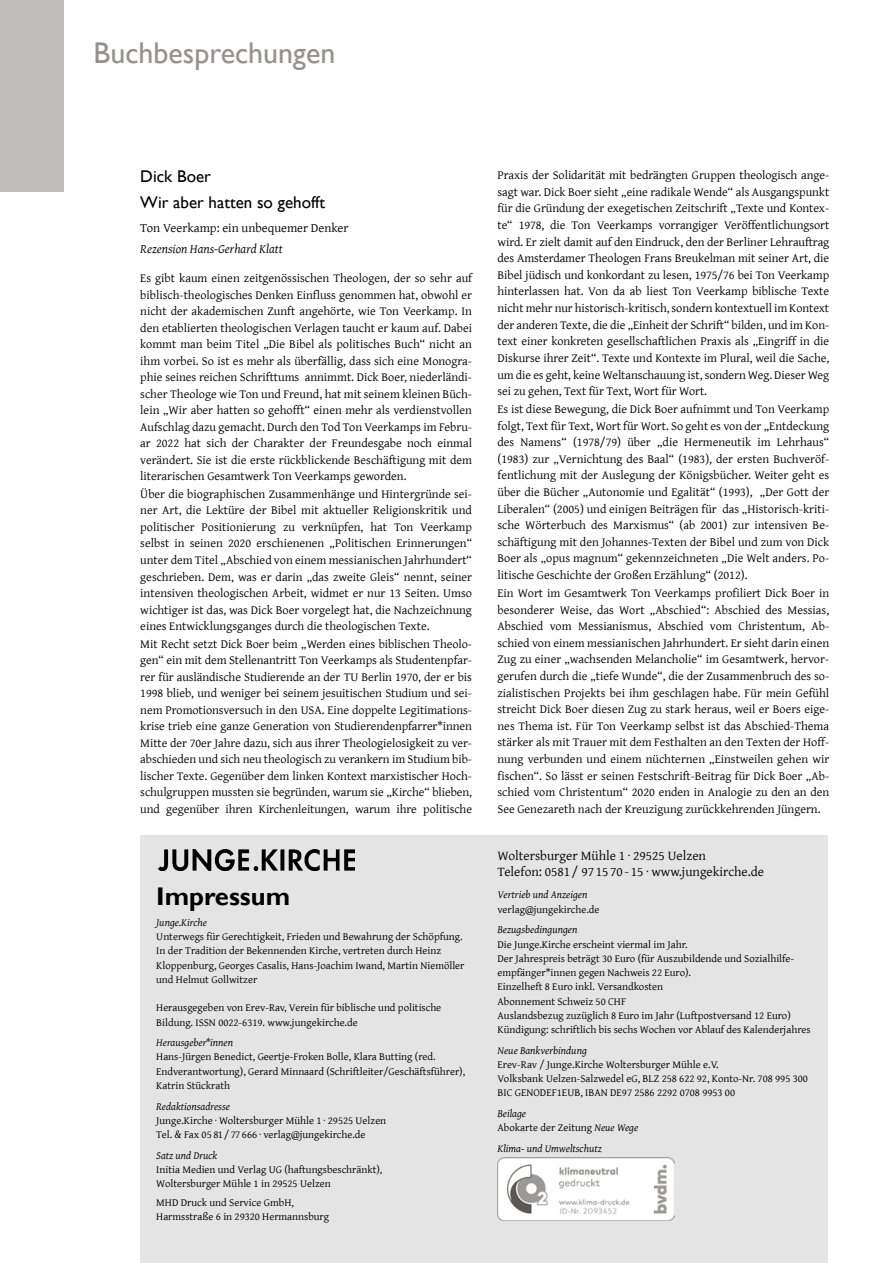
<style>
.page{position:relative;width:893px;height:1263px;background:#fff}
.page>*{position:absolute;margin:0;border:0;box-sizing:border-box;transform-origin:0 0}
.t1{font:30px "Gill Sans";color:#949290}
.t2{font:700 25.5px "Gill Sans";color:#000}
.t3{font:16.95px/26.4px "Gill Sans";color:#000}
.t4{font:13.5px/16.2px "Gentium";color:#000}
.t5{font:12.75px "Gentium";color:#000}
.t6{font:italic 12.75px "Gentium";color:#000}
.t7{font:12.3px/16.6px "Gentium";color:#000;text-align:justify}
.t8{font:10.8px/14.2px "Gentium";color:#000}
.t9{font:italic 10.8px "Gentium";color:#000}
.s1{font-style:italic}
</style>
<div class="page">
<div style="left:0;top:0;width:64px;height:191px;background:#bebdbc"></div>
<div style="left:140px;top:835px;width:688px;height:428px;background:#e4e4e4"></div>
<img style="left:158px;top:850px;width:197px;height:20px">
<img style="left:497px;top:1157px;width:177px;height:63px">
<h1 class="t1" style="left:94px;top:35px;width:243px">Buchbesprechungen</h1>
<h3 class="t3" style="left:140px;top:163px;width:186px">Dick Boer<br>Wir aber hatten so gehofft</h3>
<p class="t5" style="left:140px;top:218px;width:210px">Ton Veerkamp: ein unbequemer Denker</p>
<p class="t6" style="left:140px;top:240px;width:144px">Rezension Hans-Gerhard Klatt</p>
<p class="t7" style="left:140px;top:269px;width:333px">Es gibt kaum einen zeitgenössischen Theologen, der so sehr auf biblisch-theologisches Denken Einfluss genommen hat, obwohl er nicht der akademischen Zunft angehörte, wie Ton Veerkamp. In den etablierten theologischen Verlagen taucht er kaum auf. Dabei kommt man beim Titel „Die Bibel als politisches Buch“ nicht an ihm vorbei. So ist es mehr als überfällig, dass sich eine Monogra&shy;phie seines reichen Schrifttums annimmt. Dick Boer, niederländi&shy;scher Theologe wie Ton und Freund, hat mit seinem kleinen Büch&shy;lein „Wir aber hatten so gehofft“ einen mehr als verdienstvollen Aufschlag dazu gemacht. Durch den Tod Ton Veerkamps im Febru&shy;ar 2022 hat sich der Charakter der Freundesgabe noch einmal verändert. Sie ist die erste rückblickende Beschäftigung mit dem literarischen Gesamtwerk Ton Veerkamps geworden.</p>
<p class="t7" style="left:140px;top:485px;width:333px">Über die biographischen Zusammenhänge und Hintergründe sei&shy;ner Art, die Lektüre der Bibel mit aktueller Religionskritik und politischer Positionierung zu verknüpfen, hat Ton Veerkamp selbst in seinen 2020 erschienenen „Politischen Erinnerungen“ unter dem Titel „Abschied von einem messianischen Jahrhundert“ geschrieben. Dem, was er darin „das zweite Gleis“ nennt, seiner intensiven theologischen Arbeit, widmet er nur 13 Seiten. Umso wichtiger ist das, was Dick Boer vorgelegt hat, die Nachzeichnung eines Entwicklungsganges durch die theologischen Texte.</p>
<p class="t7" style="left:140px;top:635px;width:333px">Mit Recht setzt Dick Boer beim „Werden eines biblischen Theolo&shy;gen“ ein mit dem Stellenantritt Ton Veerkamps als Studentenpfar&shy;rer für ausländische Studierende an der TU Berlin 1970, der er bis 1998 blieb, und weniger bei seinem jesuitischen Studium und sei&shy;nem Promotionsversuch in den USA. Eine doppelte Legitimations&shy;krise trieb eine ganze Generation von Studierendenpfarrer*innen Mitte der 70er Jahre dazu, sich aus ihrer Theologielosigkeit zu ver&shy;abschieden und sich neu theologisch zu verankern im Studium bib&shy;lischer Texte. Gegenüber dem linken Kontext marxistischer Hoch&shy;schulgruppen mussten sie begründen, warum sie „Kirche“ blieben, und gegenüber ihren Kirchenleitungen, warum ihre politische</p>
<h2 class="t2" style="left:156px;top:881px;width:135px">Impressum</h2>
<p class="t9" style="left:156px;top:915px;width:52px">Junge.Kirche</p>
<p class="t8" style="left:156px;top:929px;width:310px">Unterwegs für Gerechtigkeit, Frieden und Bewahrung der Schöpfung.<br>In der Tradition der Bekennenden Kirche, vertreten durch Heinz Kloppenburg, Georges Casalis, Hans-Joachim Iwand, Martin Niemöller und Helmut Gollwitzer</p>
<p class="t8" style="left:156px;top:1000px;width:287px">Herausgegeben von Erev-Rav, Verein für biblische und politische<br>Bildung. ISSN 0022-6319. www.jungekirche.de</p>
<p class="t9" style="left:156px;top:1035px;width:78px">Herausgeber*innen</p>
<p class="t8" style="left:156px;top:1049px;width:310px">Hans-Jürgen Benedict, Geertje-Froken Bolle, Klara Butting (red.<br>Endverantwortung), Gerard Minnaard (Schriftleiter/Geschäftsführer),<br>Katrin Stückrath</p>
<p class="t9" style="left:156px;top:1098px;width:75px">Redaktionsadresse</p>
<p class="t8" style="left:156px;top:1113px;width:231px">Junge.Kirche · Woltersburger Mühle 1 · 29525 Uelzen<br>Tel. &amp; Fax 05 81/ 77 666 · verlag@jungekirche.de</p>
<p class="t9" style="left:156px;top:1147px;width:63px">Satz und Druck</p>
<p class="t8" style="left:156px;top:1162px;width:228px">Initia Medien und Verlag UG (haftungsbeschränkt),<br>Woltersburger Mühle 1 in 29525 Uelzen</p>
<p class="t8" style="left:156px;top:1194px;width:174px">MHD Druck und Service GmbH,<br>Harmsstraße 6 in 29320 Hermannsburg</p>
<p class="t7" style="left:497px;top:166px;width:333px">Praxis der Solidarität mit bedrängten Gruppen theologisch ange&shy;sagt war. Dick Boer sieht „eine radikale Wende“ als Ausgangspunkt für die Gründung der exegetischen Zeitschrift „Texte und Kontex&shy;te“ 1978, die Ton Veerkamps vorrangiger Veröffentlichungsort wird. Er zielt damit auf den Eindruck, den der Berliner Lehrauftrag des Amsterdamer Theologen Frans Breukelman mit seiner Art, die Bibel jüdisch und konkordant zu lesen, 1975/76 bei Ton Veerkamp hinterlassen hat. Von da ab liest Ton Veerkamp biblische Texte nicht mehr nur historisch-kritisch, sondern kontextuell im Kontext der anderen Texte, die die „Einheit der Schrift“ bilden, und im Kon&shy;text einer konkreten gesellschaftlichen Praxis als „Eingriff in die Diskurse ihrer Zeit“. Texte und Kontexte im Plural, weil die Sache, um die es geht, keine Weltanschauung ist, sondern Weg. Dieser Weg sei zu gehen, Text für Text, Wort für Wort.</p>
<p class="t7" style="left:497px;top:400px;width:333px">Es ist diese Bewegung, die Dick Boer aufnimmt und Ton Veerkamp folgt, Text für Text, Wort für Wort. So geht es von der „Entdeckung des Namens“ (1978/79) über „die Hermeneutik im Lehrhaus“ (1983) zur „Vernichtung des Baal“ (1983), der ersten Buchveröf&shy;fentlichung mit der Auslegung der Königsbücher. Weiter geht es über die Bücher „Autonomie und Egalität“ (1993), „Der Gott der Liberalen“ (2005) und einigen Beiträgen für das „Historisch-kriti&shy;sche Wörterbuch des Marxismus“ (ab 2001) zur intensiven Be&shy;schäftigung mit den Johannes-Texten der Bibel und zum von Dick Boer als „opus magnum“ gekennzeichneten „Die Welt anders. Po&shy;litische Geschichte der Großen Erzählung“ (2012).</p>
<p class="t7" style="left:497px;top:584px;width:333px">Ein Wort im Gesamtwerk Ton Veerkamps profiliert Dick Boer in besonderer Weise, das Wort „Abschied“: Abschied des Messias, Abschied vom Messianismus, Abschied vom Christentum, Ab&shy;schied von einem messianischen Jahrhundert. Er sieht darin einen Zug zu einer „wachsenden Melancholie“ im Gesamtwerk, hervor&shy;gerufen durch die „tiefe Wunde“, die der Zusammenbruch des so&shy;zialistischen Projekts bei ihm geschlagen habe. Für mein Gefühl streicht Dick Boer diesen Zug zu stark heraus, weil er Boers eige&shy;nes Thema ist. Für Ton Veerkamp selbst ist das Abschied-Thema stärker als mit Trauer mit dem Festhalten an den Texten der Hoff&shy;nung verbunden und einem nüchternen „Einstweilen gehen wir fischen“. So lässt er seinen Festschrift-Beitrag für Dick Boer „Ab&shy;schied vom Christentum“ 2020 enden in Analogie zu den an den See Genezareth nach der Kreuzigung zurückkehrenden Jüngern.</p>
<p class="t4" style="left:497px;top:847px;width:268px">Woltersburger Mühle 1 · 29525 Uelzen<br>Telefon: 0581 / 97 15 70 - 15 · www.jungekirche.de</p>
<p class="t9" style="left:497px;top:887px;width:92px">Vertrieb und Anzeigen</p>
<p class="t8" style="left:497px;top:901px;width:103px">verlag@jungekirche.de</p>
<p class="t9" style="left:497px;top:922px;width:81px">Bezugsbedingungen</p>
<p class="t8" style="left:497px;top:936px;width:315px">Die Junge.Kirche erscheint viermal im Jahr.<br>Der Jahrespreis beträgt 30 Euro (für Auszubildende und Sozialhilfe&shy;empfänger*innen gegen Nachweis 22 Euro).<br>Einzelheft 8 Euro inkl. Versandkosten<br>Abonnement Schweiz 50 CHF<br>Auslandsbezug zuzüglich 8 Euro im Jahr (Luftpostversand 12 Euro)<br>Kündigung: schriftlich bis sechs Wochen vor Ablauf des Kalenderjahres</p>
<p class="t9" style="left:497px;top:1042px;width:91px">Neue Bankverbindung</p>
<p class="t8" style="left:497px;top:1057px;width:312px">Erev-Rav / Junge.Kirche Woltersburger Mühle e.V.<br>Volksbank Uelzen-Salzwedel eG, BLZ 258 622 92, Konto-Nr. 708 995 300<br>BIC GENODEF1EUB, IBAN DE97 2586 2292 0708 9953 00</p>
<p class="t8" style="left:497px;top:1106px;width:142px"><span class="s1">Beilage<br></span>Abokarte der Zeitung <span class="s1">Neue Wege</span></p>
<p class="t9" style="left:497px;top:1141px;width:106px">Klima- und Umweltschutz</p>
</div>
